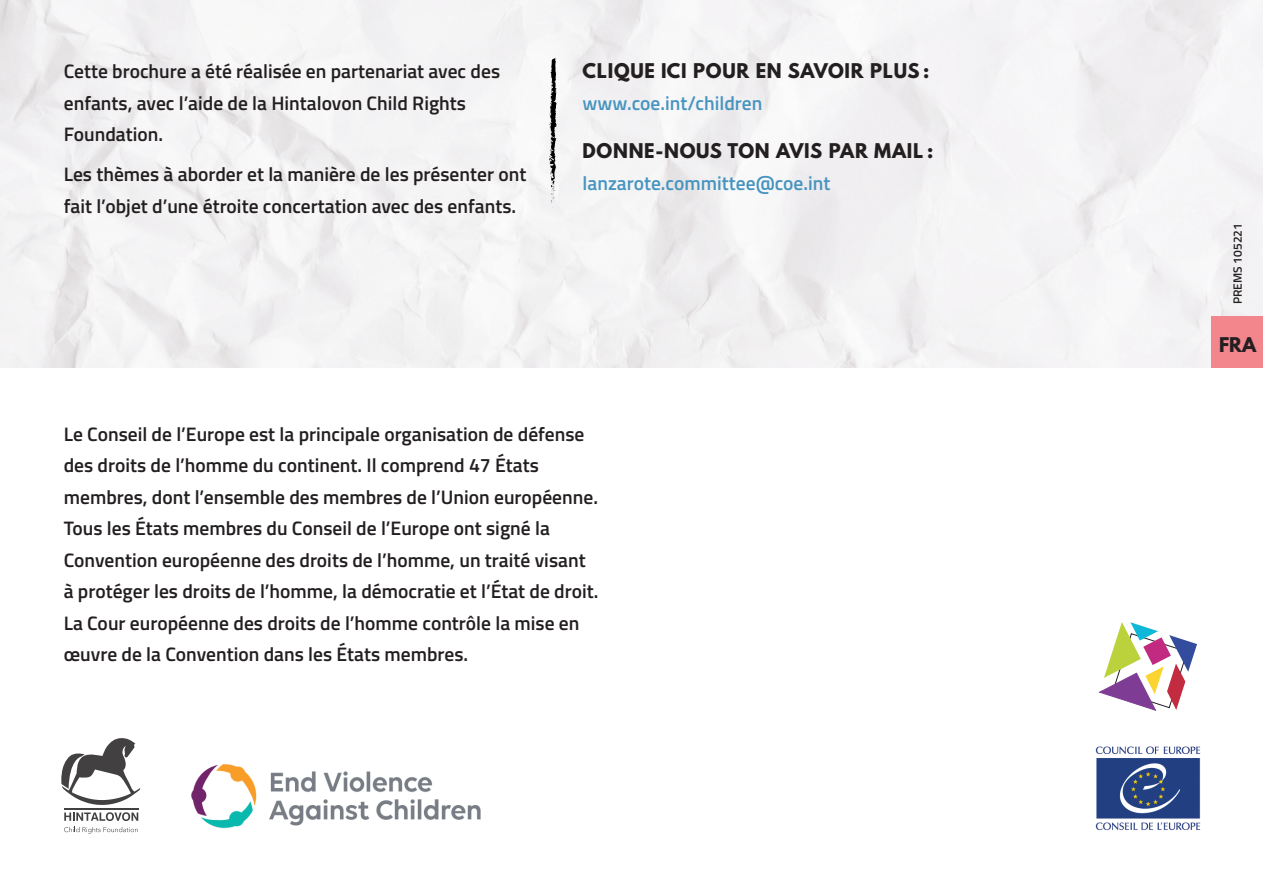
<style>
.page{position:relative;width:1263px;height:893px;background:#fff}
.page>*{position:absolute;margin:0;border:0;box-sizing:border-box;transform-origin:0 0}
.t1{font:600 19.5px/31.5px "Titillium";color:#231f20}
.t2{font:600 19.5px "Titillium";color:#4794c0}
.t3{font:700 18px "League Spartan";letter-spacing:.04em;color:#231f20}
.t4{font:600 12px "Titillium";color:#231f20}
</style>
<div class="page">
<svg style="left:549px;top:57px;width:9px;height:151px"></svg>
<div style="left:1212px;top:316px;width:51px;height:52px;background:#f3858d"></div>
<svg style="left:1099px;top:622px;width:98px;height:89px"></svg>
<img style="left:1095px;top:746px;width:106px;height:85px">
<svg style="left:61px;top:738px;width:79px;height:67px"></svg>
<svg style="left:64px;top:812px;width:74px;height:9px"></svg>
<hr style="left:64px;top:809px;width:74px;height:1px;background:#424041">
<svg style="left:64px;top:827px;width:74px;height:7px"></svg>
<img style="left:191px;top:764px;width:290px;height:65px">
<p class="t1" style="left:64px;top:55px;width:438px">Cette brochure a été réalisée en partenariat avec des enfants, avec l’aide de la Hintalovon Child Rights<br>Foundation.</p>
<p class="t1" style="left:64px;top:158px;width:464px">Les thèmes à aborder et la manière de les présenter ont fait l’objet d’une étroite concertation avec des enfants.</p>
<p class="t3" style="left:583px;top:57px;width:348px">CLIQUE ICI POUR EN SAVOIR PLUS :</p>
<p class="t2" style="left:583px;top:88px;width:181px">www.coe.int/children</p>
<p class="t3" style="left:583px;top:137px;width:352px">DONNE-NOUS TON AVIS PAR MAIL :</p>
<p class="t2" style="left:583px;top:168px;width:249px">lanzarote.committee@coe.int</p>
<p class="t1" style="left:64px;top:417px;width:536px">Le Conseil de l’Europe est la principale organisation de défense des droits de l’homme du continent. Il comprend 47 États membres, dont l’ensemble des membres de l’Union européenne.<br>Tous les États membres du Conseil de l’Europe ont signé la Convention européenne des droits de l’homme, un traité visant à protéger les droits de l’homme, la démocratie et l’État de droit.<br>La Cour européenne des droits de l’homme contrôle la mise en œuvre de la Convention dans les États membres.</p>
<p class="t4" style="left:1229px;top:304px;width:82px;rotate:-90deg">PREMS 105221</p>
<p class="t3" style="left:1219px;top:331px;width:39px">FRA</p>
</div>
